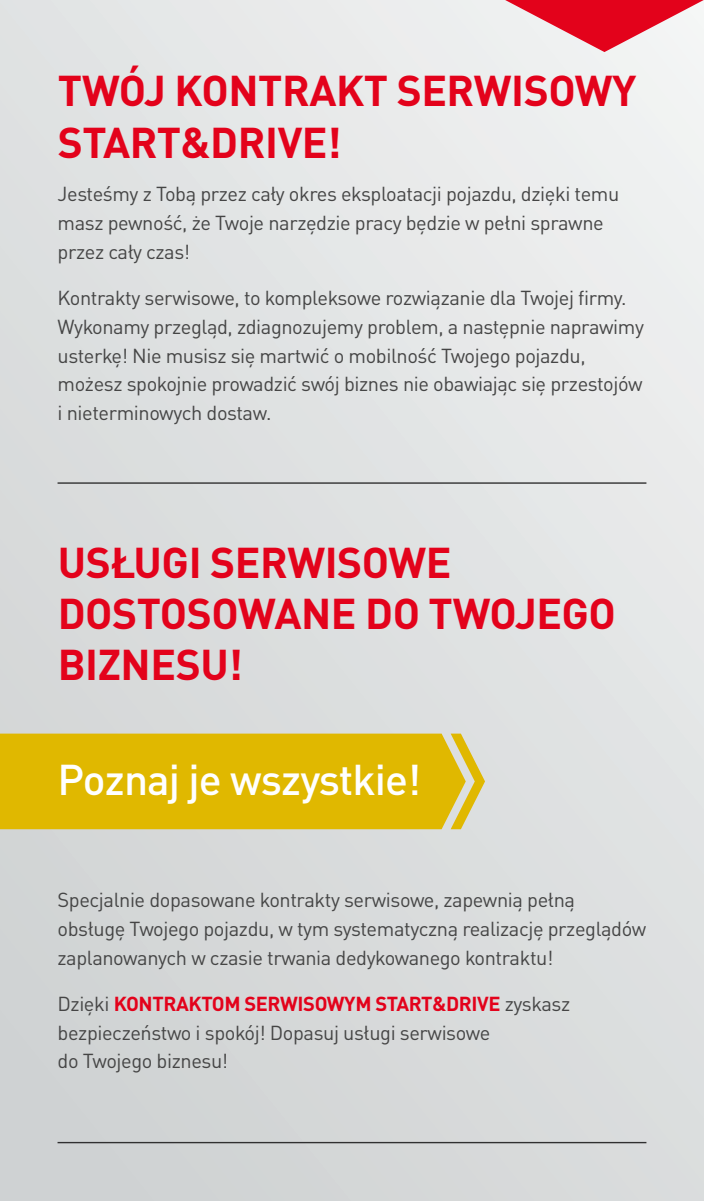
<style>
.page{position:relative;width:704px;height:1201px;background:#fff}
.page>*{position:absolute;margin:0;border:0;box-sizing:border-box;transform-origin:0 0}
.t1{font:700 42.5px/51.2px "DIN Pro";letter-spacing:-.01em;color:#e3021b}
.t2{font:500 42.5px "DIN Pro";letter-spacing:-.02em;color:#fff}
.t3{font:20px/28.8px "DIN Pro";letter-spacing:-.02em;color:#454545}
.s1{font-weight:700;color:#e3021b}
</style>
<div class="page">
<div style="left:0;top:0;width:703px;height:1200px;background:linear-gradient(to right,#d6d9d9,#e6e8e8)"></div>
<hr style="left:58px;top:1141px;width:588px;height:1px;background:#303030">
<hr style="left:58px;top:482px;width:588px;height:1px;background:#303030">
<svg style="left:505px;top:0;width:198px;height:52px"></svg>
<div style="left:0;top:733px;width:450px;height:96px;background:#e0b800"></div>
<svg style="left:450px;top:733px;width:35px;height:96px;background:#ddcd7d"></svg>
<h1 class="t1" style="left:58px;top:60px;width:580px">TWÓJ KONTRAKT SERWISOWY<br>START&amp;DRIVE!</h1>
<p class="t3" style="left:58px;top:178px;width:563px">Jesteśmy z Tobą przez cały okres eksploatacji pojazdu, dzięki temu masz pewność, że Twoje narzędzie pracy będzie w pełni sprawne przez cały czas!</p>
<p class="t3" style="left:58px;top:281px;width:587px">Kontrakty serwisowe, to kompleksowe rozwiązanie dla Twojej firmy.<br>Wykonamy przegląd, zdiagnozujemy problem, a następnie naprawimy usterkę! Nie musisz się martwić o mobilność Twojego pojazdu, możesz spokojnie prowadzić swój biznes nie obawiając się przestojów i nieterminowych dostaw.</p>
<h1 class="t1" style="left:58px;top:531px;width:559px">USŁUGI SERWISOWE<br>DOSTOSOWANE DO TWOJEGO<br>BIZNESU!</h1>
<h1 class="t2" style="left:58px;top:744px;width:365px">Poznaj je wszystkie!</h1>
<p class="t3" style="left:58px;top:883px;width:590px">Specjalnie dopasowane kontrakty serwisowe, zapewnią pełną obsługę Twojego pojazdu, w tym systematyczną realizację przeglądów zaplanowanych w czasie trwania dedykowanego kontraktu!</p>
<p class="t3" style="left:58px;top:987px;width:514px">Dzięki <span class="s1">KONTRAKTOM SERWISOWYM START&amp;DRIVE</span> zyskasz bezpieczeństwo i spokój! Dopasuj usługi serwisowe<br>do Twojego biznesu!</p>
</div>
